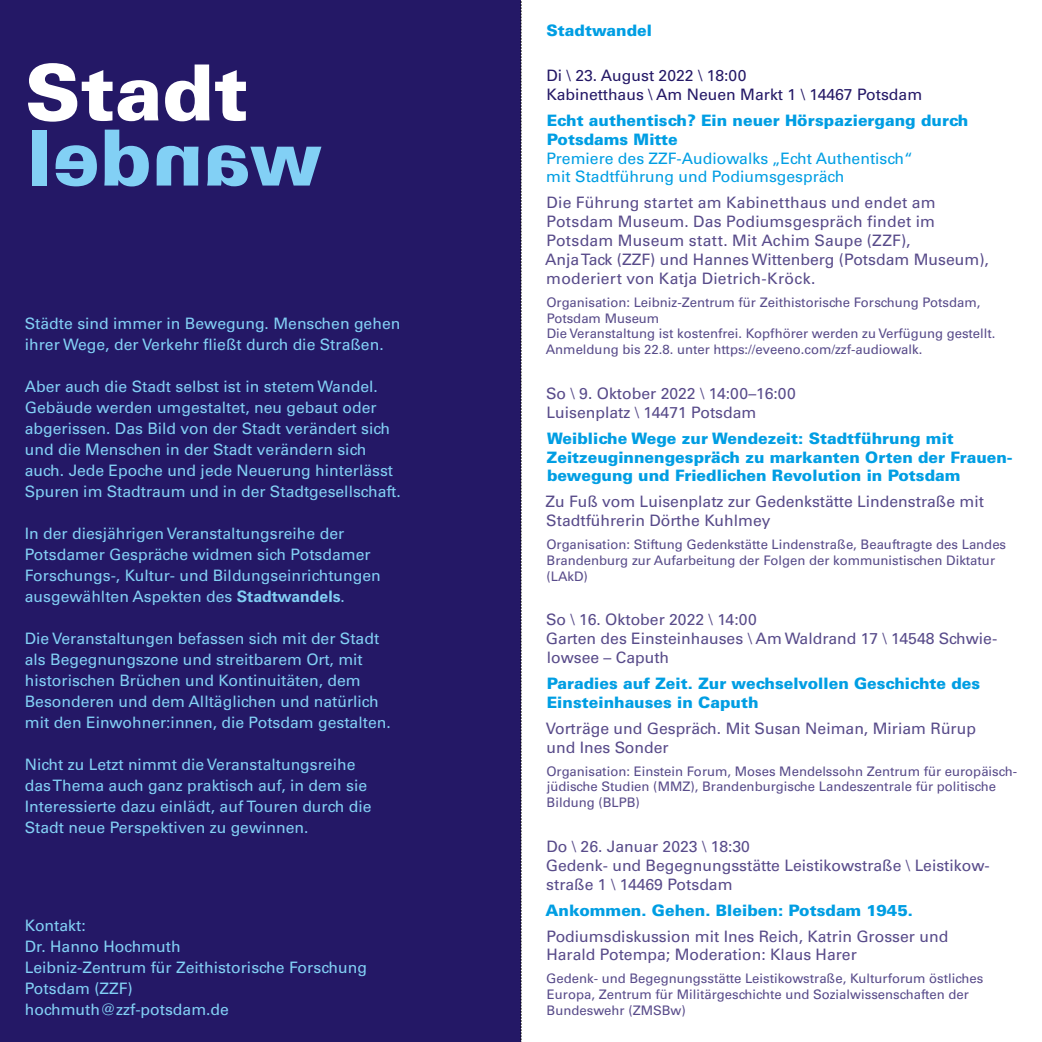
<style>
.page{position:relative;width:1042px;height:1042px;background:#fff}
.page>*{position:absolute;margin:0;border:0;box-sizing:border-box;transform-origin:0 0}
.t1{font:900 77.35px "Univers";color:#fff}
.t2{font:15.75px/21px "Univers";color:#82d0f5}
.t3{font:15.75px/18.9px "Univers";color:#584b8a}
.t4{font:900 15.75px/18.9px "Univers";color:#009ee3}
.t5{font:15.75px/18.9px "Univers";color:#009ee3}
.t6{font:15.75px/18.9px "Univers";color:#241866}
.t7{font:13.12px/15.8px "Univers";color:#584b8a}
.s1{font-weight:700}
</style>
<div class="page">
<div style="left:0;top:0;width:521px;height:1042px;background:#241866"></div>
<svg style="left:521px;top:1px;width:1px;height:1041px"></svg>
<h1 class="t1" style="left:25px;top:44px;width:225px">Stadt</h1>
<p class="t2" style="left:25px;top:313px;width:377px">Städte sind immer in Bewegung. Menschen gehen ihrer Wege, der Verkehr fließt durch die Straßen.</p>
<p class="t2" style="left:25px;top:376px;width:378px">Aber auch die Stadt selbst ist in stetem Wandel.<br>Gebäude werden umgestaltet, neu gebaut oder abgerissen. Das Bild von der Stadt verändert sich und die Menschen in der Stadt verändern sich auch. Jede Epoche und jede Neuerung hinterlässt Spuren im Stadtraum und in der Stadtgesellschaft.</p>
<p class="t2" style="left:25px;top:523px;width:357px">In der diesjährigen Veranstaltungsreihe der Potsdamer Gespräche widmen sich Potsdamer Forschungs-, Kultur- und Bildungseinrichtungen ausgewählten Aspekten des <span class="s1">Stadtwandels</span>.</p>
<p class="t2" style="left:25px;top:628px;width:367px">Die Veranstaltungen befassen sich mit der Stadt als Begegnungszone und streitbarem Ort, mit historischen Brüchen und Kontinuitäten, dem Besonderen und dem Alltäglichen und natürlich mit den Einwohner:innen, die Potsdam gestalten.</p>
<p class="t2" style="left:25px;top:754px;width:348px">Nicht zu Letzt nimmt die Veranstaltungsreihe das Thema auch ganz praktisch auf, in dem sie Interessierte dazu einlädt, auf Touren durch die Stadt neue Perspektiven zu gewinnen.</p>
<p class="t2" style="left:25px;top:915px;width:344px">Kontakt:<br>Dr. Hanno Hochmuth<br>Leibniz-Zentrum für Zeithistorische Forschung<br>Potsdam (ZZF)<br>hochmuth@zzf-potsdam.de</p>
<p class="t4" style="left:546px;top:21px;width:107px">Stadtwandel</p>
<p class="t6" style="left:546px;top:66px;width:377px">Di \ 23. August 2022 \ 18:00<br>Kabinetthaus \ Am Neuen Markt 1 \ 14467 Potsdam</p>
<p class="t4" style="left:547px;top:110px;width:423px">Echt authentisch? Ein neuer Hörspaziergang durch<br>Potsdams Mitte</p>
<p class="t5" style="left:546px;top:149px;width:368px">Premiere des ZZF-Audiowalks „Echt Authentisch“ mit Stadtführung und Podiumsgespräch</p>
<p class="t3" style="left:545px;top:193px;width:445px">Die Führung startet am Kabinetthaus und endet am Potsdam Museum. Das Podiumsgespräch findet im Potsdam Museum statt. Mit Achim Saupe (ZZF),<br>Anja Tack (ZZF) und Hannes Wittenberg (Potsdam Museum), moderiert von Katja Dietrich-Kröck.</p>
<p class="t7" style="left:546px;top:294px;width:451px">Organisation: Leibniz-Zentrum für Zeithistorische Forschung Potsdam, Potsdam Museum<br>Die Veranstaltung ist kostenfrei. Kopfhörer werden zu Verfügung gestellt.<br>Anmeldung bis 22.8. unter https://eveeno.com/zzf-audiowalk.</p>
<p class="t3" style="left:546px;top:384px;width:251px">So \ 9. Oktober 2022 \ 14:00–16:00<br>Luisenplatz \ 14471 Potsdam</p>
<p class="t4" style="left:547px;top:428px;width:467px">Weibliche Wege zur Wendezeit: Stadtführung mit<br>Zeitzeuginnengespräch zu markanten Orten der Frauen&shy;bewegung und Friedlichen Revolution in Potsdam</p>
<p class="t3" style="left:545px;top:492px;width:440px">Zu Fuß vom Luisenplatz zur Gedenkstätte Lindenstraße mit<br>Stadtführerin Dörthe Kuhlmey</p>
<p class="t7" style="left:546px;top:536px;width:461px">Organisation: Stiftung Gedenkstätte Lindenstraße, Beauftragte des Landes<br>Brandenburg zur Aufarbeitung der Folgen der kommunistischen Diktatur (LAkD)</p>
<p class="t3" style="left:546px;top:610px;width:453px">So \ 16. Oktober 2022 \ 14:00<br>Garten des Einsteinhauses \ Am Waldrand 17 \ 14548 Schwie&shy;lowsee – Caputh</p>
<p class="t4" style="left:547px;top:674px;width:435px">Paradies auf Zeit. Zur wechselvollen Geschichte des<br>Einsteinhauses in Caputh</p>
<p class="t3" style="left:546px;top:719px;width:431px">Vorträge und Gespräch. Mit Susan Neiman, Miriam Rürup und Ines Sonder</p>
<p class="t7" style="left:546px;top:763px;width:472px">Organisation: Einstein Forum, Moses Mendelssohn Zentrum für europäisch&shy;jüdische Studien (MMZ), Brandenburgische Landeszentrale für politische<br>Bildung (BLPB)</p>
<p class="t3" style="left:546px;top:837px;width:445px">Do \ 26. Januar 2023 \ 18:30<br>Gedenk- und Begegnungsstätte Leistikowstraße \ Leistikow&shy;straße 1 \ 14469 Potsdam</p>
<p class="t4" style="left:545px;top:900px;width:369px">Ankommen. Gehen. Bleiben: Potsdam 1945.</p>
<p class="t3" style="left:546px;top:926px;width:403px">Podiumsdiskussion mit Ines Reich, Katrin Grosser und<br>Harald Potempa; Moderation: Klaus Harer</p>
<p class="t7" style="left:546px;top:970px;width:438px">Gedenk- und Begegnungsstätte Leistikowstraße, Kulturforum östliches<br>Europa, Zentrum für Militärgeschichte und Sozialwissenschaften der<br>Bundeswehr (ZMSBw)</p>
</div>
